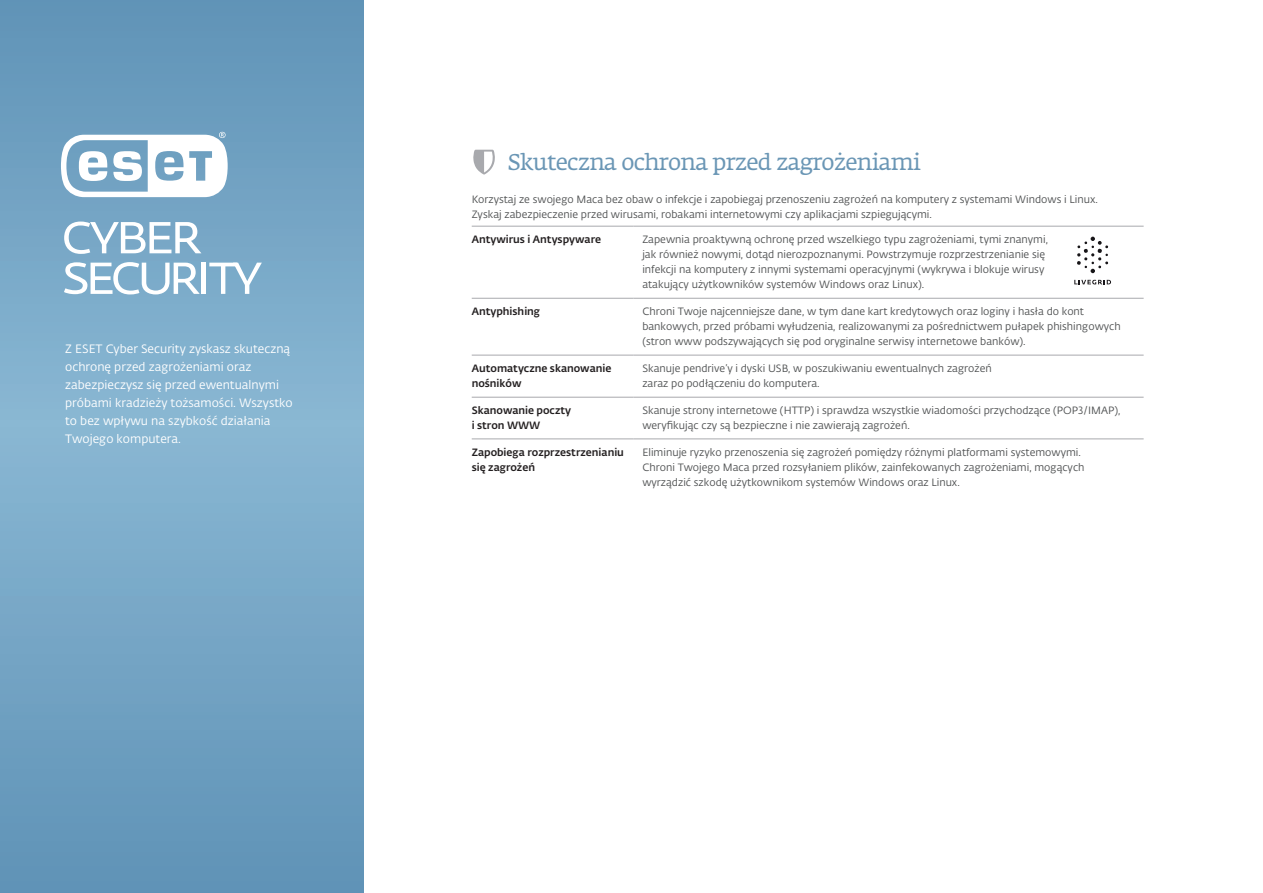
<style>
.page{position:relative;width:1263px;height:893px;background:#fff}
.page>*{position:absolute;margin:0;border:0;box-sizing:border-box;transform-origin:0 0}
.t1{font:22.5px "Fedra Serif A Std";letter-spacing:-.03em;color:#6a96b5}
.t2{font:12px/18px "Fedra Sans Alt Pro Book LF";color:#fff}
.t3{font:10.5px/15px "Fedra Sans Alt Pro Book LF";color:#4f5152}
.t4{font:10.5px/15px "Fedra Sans Alt Pro Med LF";color:#231f20}
</style>
<div class="page">
<svg style="left:0;top:0;width:364px;height:893px;background:#74a4c4"></svg>
<svg style="left:64px;top:222px;width:137px;height:32px"></svg>
<svg style="left:64px;top:262px;width:136px;height:32px"></svg>
<hr style="left:202px;top:263px;width:4px;height:31px;background:#fff">
<svg style="left:209px;top:263px;width:53px;height:31px"></svg>
<svg style="left:61px;top:132px;width:167px;height:65px"></svg>
<hr style="left:472px;top:226px;width:161px;height:1px;background:#a8a9ad">
<hr style="left:633px;top:226px;width:510px;height:1px;background:#a8a9ad">
<hr style="left:472px;top:298px;width:161px;height:1px;background:#a8a9ad">
<hr style="left:633px;top:298px;width:510px;height:1px;background:#a8a9ad">
<svg style="left:473px;top:150px;width:22px;height:25px"></svg>
<svg style="left:1074px;top:280px;width:37px;height:4px"></svg>
<svg style="left:1077px;top:237px;width:31px;height:36px"></svg>
<hr style="left:633px;top:355px;width:510px;height:1px;background:#a8a9ad">
<hr style="left:472px;top:397px;width:161px;height:1px;background:#a8a9ad">
<hr style="left:633px;top:397px;width:510px;height:1px;background:#a8a9ad">
<hr style="left:472px;top:439px;width:161px;height:1px;background:#a8a9ad">
<hr style="left:633px;top:439px;width:510px;height:1px;background:#a8a9ad">
<hr style="left:472px;top:355px;width:161px;height:1px;background:#a8a9ad">
<p class="t2" style="left:65px;top:340px;width:229px">Z ESET Cyber Security zyskasz skuteczną ochronę przed zagrożeniami oraz zabezpieczysz się przed ewentualnymi próbami kradzieży tożsamości. Wszystko to bez wpływu na szybkość działania Twojego komputera.</p>
<h1 class="t1" style="left:508px;top:147px;width:414px">Skuteczna ochrona przed zagrożeniami</h1>
<p class="t3" style="left:472px;top:191px;width:628px">Korzystaj ze swojego Maca bez obaw o infekcje i zapobiegaj przenoszeniu zagrożeń na komputery z systemami Windows i Linux.<br>Zyskaj zabezpieczenie przed wirusami, robakami internetowymi czy aplikacjami szpiegującymi.</p>
<p class="t3" style="left:642px;top:231px;width:407px">Zapewnia proaktywną ochronę przed wszelkiego typu zagrożeniami, tymi znanymi, jak również nowymi, dotąd nierozpoznanymi. Powstrzymuje rozprzestrzenianie się infekcji na komputery z innymi systemami operacyjnymi (wykrywa i blokuje wirusy atakujący użytkowników systemów Windows oraz Linux).</p>
<p class="t3" style="left:642px;top:303px;width:480px">Chroni Twoje najcenniejsze dane, w tym dane kart kredytowych oraz loginy i hasła do kont bankowych, przed próbami wyłudzenia, realizowanymi za pośrednictwem pułapek phishingowych (stron www podszywających się pod oryginalne serwisy internetowe banków).</p>
<p class="t4" style="left:472px;top:231px;width:131px">Antywirus i Antyspyware</p>
<p class="t4" style="left:472px;top:303px;width:70px">Antyphishing</p>
<p class="t4" style="left:472px;top:360px;width:141px">Automatyczne skanowanie nośników</p>
<p class="t4" style="left:472px;top:402px;width:101px">Skanowanie poczty i stron WWW</p>
<p class="t4" style="left:472px;top:444px;width:154px">Zapobiega rozprzestrzenianiu się zagrożeń</p>
<p class="t3" style="left:642px;top:360px;width:351px">Skanuje pendrive’y i dyski USB, w poszukiwaniu ewentualnych zagrożeń zaraz po podłączeniu do komputera.</p>
<p class="t3" style="left:642px;top:402px;width:480px">Skanuje strony internetowe (HTTP) i sprawdza wszystkie wiadomości przychodzące (POP3/IMAP), weryfikując czy są bezpieczne i nie zawierają zagrożeń.</p>
<p class="t3" style="left:642px;top:444px;width:444px">Eliminuje ryzyko przenoszenia się zagrożeń pomiędzy różnymi platformami systemowymi.<br>Chroni Twojego Maca przed rozsyłaniem plików, zainfekowanych zagrożeniami, mogących wyrządzić szkodę użytkownikom systemów Windows oraz Linux.</p>
</div>
